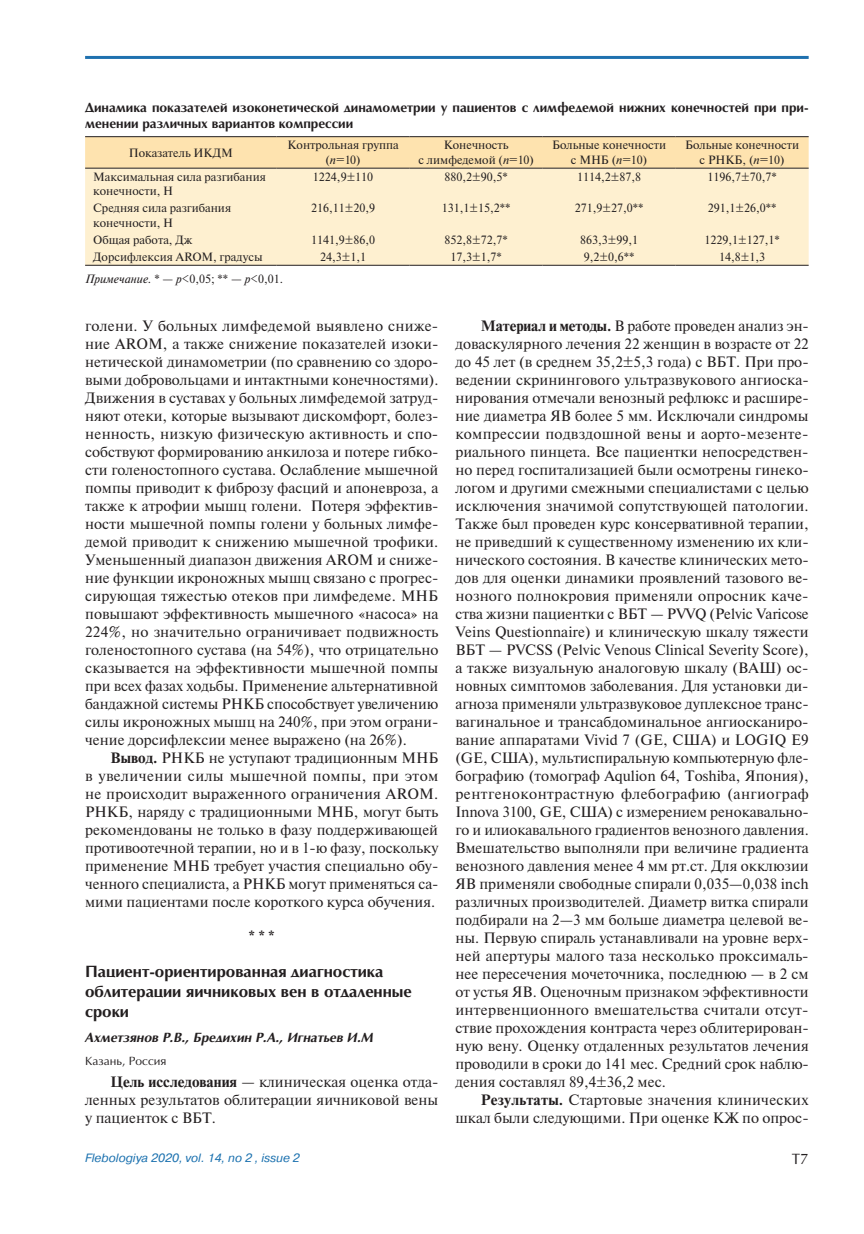
<style>
.page{position:relative;width:864px;height:1234px;background:#fff}
.page>*{position:absolute;margin:0;border:0;box-sizing:border-box;transform-origin:0 0}
.t1{font:700 16.5px/19.8px "Optima MS";color:#231f20}
.t2{font:15px/18px "Newton";color:#231f20;text-align:justify}
.t3{font:15px "Optima MS";color:#231f20}
.t4{font:700 13.5px/16.2px "Optima MS";color:#231f20}
.t5{font:italic 700 13.5px "Optima MS";color:#231f20}
.t6{font:700 13.5px "Newton";color:#231f20}
.t7{font:12px/14.4px "Newton";color:#231f20;text-align:center}
.t8{font:italic 12px "Pragmatica";color:#1b71af}
.t9{font:12px "Optima MS";color:#231f20}
.s1{font-style:italic}
.s2{font-weight:700}
</style>
<div class="page">
<hr style="left:85px;top:56px;width:723px;height:3px;background:#1f71af">
<div style="left:85px;top:137px;width:723px;height:31px;background:#fee3af"></div>
<div style="left:85px;top:169px;width:723px;height:96px;background:#fef0d0"></div>
<hr style="left:85px;top:136px;width:191px;height:1px;background:#231f20">
<hr style="left:276px;top:136px;width:133px;height:1px;background:#231f20">
<hr style="left:409px;top:136px;width:133px;height:1px;background:#231f20">
<hr style="left:542px;top:136px;width:133px;height:1px;background:#231f20">
<hr style="left:675px;top:136px;width:133px;height:1px;background:#231f20">
<hr style="left:85px;top:168px;width:191px;height:1px;background:#231f20">
<hr style="left:276px;top:168px;width:133px;height:1px;background:#231f20">
<hr style="left:409px;top:168px;width:133px;height:1px;background:#231f20">
<hr style="left:542px;top:168px;width:133px;height:1px;background:#231f20">
<hr style="left:675px;top:168px;width:133px;height:1px;background:#231f20">
<hr style="left:85px;top:265px;width:191px;height:1px;background:#231f20">
<hr style="left:276px;top:265px;width:133px;height:1px;background:#231f20">
<hr style="left:409px;top:265px;width:133px;height:1px;background:#231f20">
<hr style="left:542px;top:265px;width:133px;height:1px;background:#231f20">
<hr style="left:675px;top:265px;width:133px;height:1px;background:#231f20">
<p class="t4" style="left:85px;top:99px;width:724px">Динамика показателей изоконетической динамометрии у пациентов с лимфедемой нижних конечностей при при&shy;менении различных вариантов компрессии</p>
<p class="t7" style="left:129px;top:145px;width:106px">Показатель ИКДМ</p>
<p class="t7" style="left:287px;top:138px;width:113px">Контрольная группа (<span class="s1">n</span>=10)</p>
<p class="t7" style="left:418px;top:138px;width:117px">Конечность<br>с лимфедемой (<span class="s1">n</span>=10)</p>
<p class="t7" style="left:552px;top:138px;width:115px">Больные конечности с МНБ (<span class="s1">n</span>=10)</p>
<p class="t7" style="left:684px;top:138px;width:115px">Больные конечности с РНКБ, (<span class="s1">n</span>=10)</p>
<p class="t7" style="left:93px;top:169px;width:174px;text-align:left">Максимальная сила разгибания конечности, Н</p>
<p class="t7" style="left:313px;top:169px;width:62px">1224,9±110</p>
<p class="t7" style="left:444px;top:169px;width:65px">880,2±90,5*</p>
<p class="t7" style="left:577px;top:169px;width:65px">1114,2±87,8</p>
<p class="t7" style="left:707px;top:169px;width:71px">1196,7±70,7*</p>
<p class="t7" style="left:93px;top:201px;width:139px;text-align:left">Средняя сила разгибания конечности, Н</p>
<p class="t7" style="left:311px;top:201px;width:65px">216,11±20,9</p>
<p class="t7" style="left:441px;top:201px;width:70px">131,1±15,2**</p>
<p class="t7" style="left:574px;top:201px;width:70px">271,9±27,0**</p>
<p class="t7" style="left:707px;top:201px;width:70px">291,1±26,0**</p>
<p class="t7" style="left:93px;top:232px;width:101px">Общая работа, Дж</p>
<p class="t7" style="left:311px;top:232px;width:65px">1141,9±86,0</p>
<p class="t7" style="left:444px;top:232px;width:65px">852,8±72,7*</p>
<p class="t7" style="left:580px;top:232px;width:59px">863,3±99,1</p>
<p class="t7" style="left:704px;top:232px;width:77px">1229,1±127,1*</p>
<p class="t7" style="left:93px;top:249px;width:171px">Дорсифлексия AROM, градусы</p>
<p class="t7" style="left:320px;top:249px;width:47px">24,3±1,1</p>
<p class="t7" style="left:450px;top:249px;width:53px">17,3±1,7*</p>
<p class="t7" style="left:583px;top:249px;width:52px">9,2±0,6**</p>
<p class="t7" style="left:718px;top:249px;width:47px">14,8±1,3</p>
<p class="t7" style="left:85px;top:271px;width:199px"><span class="s1">Примечание.</span> * — <span class="s1">p</span>&lt;0,05; ** — <span class="s1">p</span>&lt;0,01.</p>
<p class="t2" style="left:85px;top:316px;width:355px">голени. У больных лимфедемой выявлено сниже&shy;ние AROM, а также снижение показателей изоки&shy;нетической динамометрии (по сравнению со здоро&shy;выми добровольцами и интактными конечностями).<br>Движения в суставах у больных лимфедемой затруд&shy;няют отеки, которые вызывают дискомфорт, болез&shy;ненность, низкую физическую активность и спо&shy;собствуют формированию анкилоза и потере гибко&shy;сти голеностопного сустава. Ослабление мышечной помпы приводит к фиброзу фасций и апоневроза, а также к атрофии мышц голени. Потеря эффектив&shy;ности мышечной помпы голени у больных лимфе&shy;демой приводит к снижению мышечной трофики.<br>Уменьшенный диапазон движения AROM и сниже&shy;ние функции икроножных мышц связано с прогрес&shy;сирующая тяжестью отеков при лимфедеме. МНБ повышают эффективность мышечного «насоса» на 224%, но значительно ограничивает подвижность голеностопного сустава (на 54%), что отрицательно сказывается на эффективности мышечной помпы при всех фазах ходьбы. Применение альтернативной бандажной системы РНКБ способствует увеличению силы икроножных мышц на 240%, при этом ограни&shy;чение дорсифлексии менее выражено (на 26%).</p>
<p class="t2" style="left:85px;top:748px;width:354px;text-indent:26px"><span class="s2">Вывод.</span> РНКБ не уступают традиционным МНБ в увеличении силы мышечной помпы, при этом не происходит выраженного ограничения AROM.<br>РНКБ, наряду с традиционными МНБ, могут быть рекомендованы не только в фазу поддерживающей противоотечной терапии, но и в 1-ю фазу, поскольку применение МНБ требует участия специально обу&shy;ченного специалиста, а РНКБ могут применяться са&shy;мими пациентами после короткого курса обучения.</p>
<p class="t6" style="left:248px;top:927px;width:28px">* * *</p>
<p class="t1" style="left:85px;top:961px;width:328px">Пациент-ориентированная диагностика облитерации яичниковых вен в отдаленные сроки</p>
<p class="t5" style="left:85px;top:1027px;width:290px">Ахметзянов Р.В., Бредихин Р.А., Игнатьев И.М</p>
<p class="t9" style="left:85px;top:1052px;width:83px">Казань, Россия</p>
<p class="t2" style="left:85px;top:1072px;width:354px;text-indent:26px"><span class="s2">Цель исследования</span> — клиническая оценка отда&shy;ленных результатов облитерации яичниковой вены у пациенток с ВБТ.</p>
<p class="t2" style="left:455px;top:316px;width:355px;text-indent:26px"><span class="s2">Материал и методы.</span> В работе проведен анализ эн&shy;доваскулярного лечения 22 женщин в возрасте от 22 до 45 лет (в среднем 35,2±5,3 года) с ВБТ. При про&shy;ведении скринингового ультразвукового ангиоска&shy;нирования отмечали венозный рефлюкс и расшире&shy;ние диаметра ЯВ более 5 мм. Исключали синдромы компрессии подвздошной вены и аорто-мезенте&shy;риального пинцета. Все пациентки непосредствен&shy;но перед госпитализацией были осмотрены гинеко&shy;логом и другими смежными специалистами с целью исключения значимой сопутствующей патологии.<br>Также был проведен курс консервативной терапии, не приведший к существенному изменению их кли&shy;нического состояния. В качестве клинических мето&shy;дов для оценки динамики проявлений тазового ве&shy;нозного полнокровия применяли опросник каче&shy;ства жизни пациентки с ВБТ — PVVQ (Pelvic Varicose Veins Questionnaire) и клиническую шкалу тяжести ВБТ — PVCSS (Pelvic Venous Clinical Severity Score), а также визуальную аналоговую шкалу (ВАШ) ос&shy;новных симптомов заболевания. Для установки ди&shy;агноза применяли ультразвуковое дуплексное транс&shy;вагинальное и трансабдоминальное ангиосканиро&shy;вание аппаратами Vivid 7 (GE, США) и LOGIQ E9 (GE, США), мультиспиральную компьютерную фле&shy;бографию (томограф Aqulion 64, Toshiba, Япония), рентгеноконтрастную флебографию (ангиограф Innova 3100, GE, США) с измерением ренокавально&shy;го и илиокавального градиентов венозного давления.<br>Вмешательство выполняли при величине градиента венозного давления менее 4 мм рт.ст. Для окклюзии ЯВ применяли свободные спирали 0,035—0,038 inch различных производителей. Диаметр витка спирали подбирали на 2—3 мм больше диаметра целевой ве&shy;ны. Первую спираль устанавливали на уровне верх&shy;ней апертуры малого таза несколько проксималь&shy;нее пересечения мочеточника, последнюю — в 2 см от устья ЯВ. Оценочным признаком эффективности интервенционного вмешательства считали отсут&shy;ствие прохождения контраста через облитерирован&shy;ную вену. Оценку отдаленных результатов лечения проводили в сроки до 141 мес. Средний срок наблю&shy;дения составлял 89,4±36,2 мес.</p>
<p class="t2" style="left:455px;top:1090px;width:354px;text-align:right"><span class="s2">Результаты.</span> Стартовые значения клинических шкал были следующими. При оценке КЖ по опрос-</p>
<p class="t8" style="left:85px;top:1149px;width:216px">Flebologiya 2020, vol. 14, no 2 , issue 2</p>
<p class="t3" style="left:791px;top:1148px;width:18px">T7</p>
</div>
